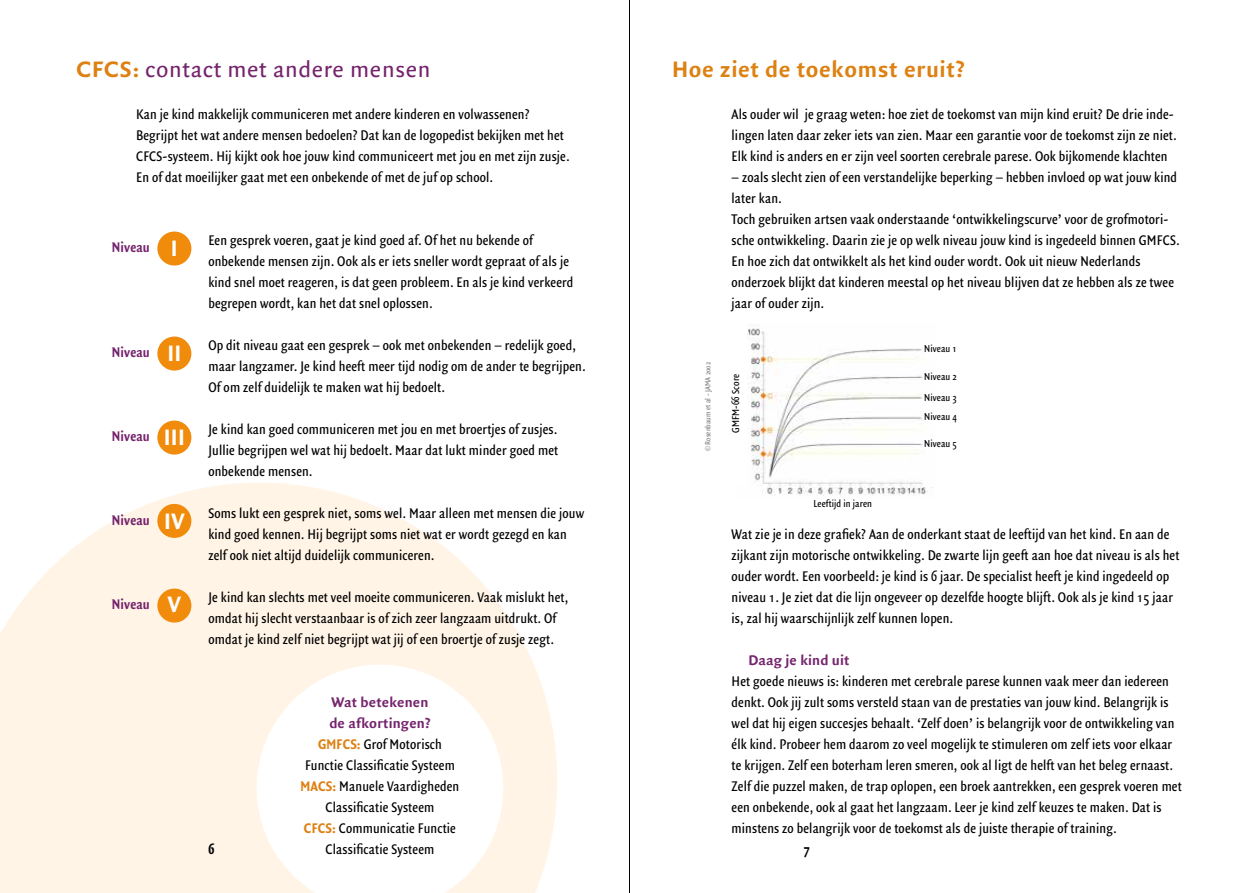
<style>
.page{position:relative;width:1259px;height:893px;background:#fff}
.page>*{position:absolute;margin:0;border:0;box-sizing:border-box;transform-origin:0 0}
.t1{font:24px "Quadraat Sans";letter-spacing:.025em;color:#75246d}
.t2{font:700 24px "Quadraat Sans";letter-spacing:.025em;color:#dd8112}
.t3{font:700 24px "Quadraat Sans";letter-spacing:.01em;color:#fff}
.t4{font:15px/21px "Quadraat Sans Con";letter-spacing:.01em;color:#000}
.t5{font:700 15px/21px "Quadraat Sans";letter-spacing:.01em;color:#75246d}
.t6{font:700 15px "Quadraat Sans Con";letter-spacing:.01em;color:#75246d}
.t7{font:700 15px "Quadraat Sans Con";color:#000}
.t8{font:10.8px "Quadraat Sans Con";letter-spacing:.01em;color:#000}
.t9{font:8.1px "Quadraat Sans Con";letter-spacing:.01em;color:#7e7f80}
.s1{font-weight:700;color:#dd8112}
</style>
<div class="page">
<svg style="left:0;top:483px;width:557px;height:410px;fill:#fff4e6"></svg>
<div style="left:157px;top:232px;width:34px;height:34px;background:#f18b0c;border-radius:50%"></div>
<div style="left:157px;top:337px;width:34px;height:34px;background:#f18b0c;border-radius:50%"></div>
<div style="left:157px;top:421px;width:34px;height:34px;background:#f18b0c;border-radius:50%"></div>
<div style="left:157px;top:504px;width:34px;height:34px;background:#f18b0c;border-radius:50%"></div>
<div style="left:157px;top:589px;width:34px;height:34px;background:#f18b0c;border-radius:50%"></div>
<img style="left:747px;top:325px;width:186px;height:171px">
<hr style="left:629px;top:0;width:1px;height:893px;background:#000">
<svg style="left:257px;top:665px;width:246px;height:228px"></svg>
<h1 class="t2" style="left:672px;top:55px;width:294px">Hoe ziet de toekomst eruit?</h1>
<p class="t4" style="left:731px;top:104px;width:446px">Als ouder wil je graag weten: hoe ziet de toekomst van mijn kind eruit? De drie inde&shy;lingen laten daar zeker iets van zien. Maar een garantie voor de toekomst zijn ze niet.<br>Elk kind is anders en er zijn veel soorten cerebrale parese. Ook bijkomende klachten</p>
<p class="t4" style="left:731px;top:167px;width:449px">– zoals slecht zien of een verstandelijke beperking – hebben invloed op wat jouw kind later kan.<br>Toch gebruiken artsen vaak onderstaande ‘ontwikkelingscurve’ voor de grofmotori&shy;sche ontwikkeling. Daarin zie je op welk niveau jouw kind is ingedeeld binnen GMFCS.<br>En hoe zich dat ontwikkelt als het kind ouder wordt. Ook uit nieuw Nederlands onderzoek blijkt dat kinderen meestal op het niveau blijven dat ze hebben als ze twee jaar of ouder zijn.</p>
<h1 class="t1" style="left:77px;top:55px;width:355px"><span class="s1">CFCS:</span> contact met andere mensen</h1>
<p class="t4" style="left:136px;top:104px;width:435px">Kan je kind makkelijk communiceren met andere kinderen en volwassenen?<br>Begrijpt het wat andere mensen bedoelen? Dat kan de logopedist bekijken met het CFCS-systeem. Hij kijkt ook hoe jouw kind communiceert met jou en met zijn zusje.<br>En of dat moeilijker gaat met een onbekende of met de juf op school.</p>
<p class="t4" style="left:208px;top:230px;width:366px">Een gesprek voeren, gaat je kind goed af. Of het nu bekende of onbekende mensen zijn. Ook als er iets sneller wordt gepraat of als je kind snel moet reageren, is dat geen probleem. En als je kind verkeerd begrepen wordt, kan het dat snel oplossen.</p>
<p class="t4" style="left:208px;top:335px;width:379px">Op dit niveau gaat een gesprek – ook met onbekenden – redelijk goed, maar langzamer. Je kind heeft meer tijd nodig om de ander te begrijpen.<br>Of om zelf duidelijk te maken wat hij bedoelt.</p>
<p class="t4" style="left:208px;top:419px;width:351px;text-align:justify">Je kind kan goed communiceren met jou en met broertjes of zusjes.<br>Jullie begrijpen wel wat hij bedoelt. Maar dat lukt minder goed met onbekende mensen.</p>
<p class="t4" style="left:208px;top:503px;width:377px">Soms lukt een gesprek niet, soms wel. Maar alleen met mensen die jouw kind goed kennen. Hij begrijpt soms niet wat er wordt gezegd en kan zelf ook niet altijd duidelijk communiceren.</p>
<p class="t4" style="left:208px;top:587px;width:361px">Je kind kan slechts met veel moeite communiceren. Vaak mislukt het, omdat hij slecht verstaanbaar is of zich zeer langzaam uitdrukt. Of omdat je kind zelf niet begrijpt wat jij of een broertje of zusje zegt.</p>
<h1 class="t3" style="left:171px;top:235px;width:8px">I</h1>
<p class="t6" style="left:112px;top:238px;width:40px">Niveau</p>
<p class="t8" style="left:924px;top:342px;width:34px">Niveau 1</p>
<h1 class="t3" style="left:167px;top:340px;width:15px">II</h1>
<p class="t6" style="left:112px;top:343px;width:40px">Niveau</p>
<p class="t9" style="left:703px;top:451px;width:91px;rotate:-90deg">© Rosenbaum et al - JAMA 2002</p>
<p class="t8" style="left:924px;top:371px;width:34px">Niveau 2</p>
<p class="t8" style="left:729px;top:433px;width:61px;rotate:-90deg">GMFM-66 Score</p>
<p class="t8" style="left:924px;top:391px;width:34px">Niveau 3</p>
<p class="t8" style="left:924px;top:411px;width:34px">Niveau 4</p>
<h1 class="t3" style="left:164px;top:423px;width:22px">III</h1>
<p class="t6" style="left:112px;top:427px;width:40px">Niveau</p>
<p class="t8" style="left:924px;top:437px;width:34px">Niveau 5</p>
<p class="t8" style="left:813px;top:498px;width:60px">Leeftijd in jaren</p>
<h1 class="t3" style="left:164px;top:507px;width:22px">IV</h1>
<p class="t6" style="left:112px;top:511px;width:40px">Niveau</p>
<p class="t4" style="left:731px;top:524px;width:449px">Wat zie je in deze grafiek? Aan de onderkant staat de leeftijd van het kind. En aan de zijkant zijn motorische ontwikkeling. De zwarte lijn geeft aan hoe dat niveau is als het ouder wordt. Een voorbeeld: je kind is 6 jaar. De specialist heeft je kind ingedeeld op niveau 1. Je ziet dat die lijn ongeveer op dezelfde hoogte blijft. Ook als je kind 15 jaar is, zal hij waarschijnlijk zelf kunnen lopen.</p>
<p class="t5" style="left:748px;top:650px;width:102px">Daag je kind uit</p>
<p class="t4" style="left:731px;top:671px;width:452px">Het goede nieuws is: kinderen met cerebrale parese kunnen vaak meer dan iedereen denkt. Ook jij zult soms versteld staan van de prestaties van jouw kind. Belangrijk is wel dat hij eigen succesjes behaalt. ‘Zelf doen’ is belangrijk voor de ontwikkeling van élk kind. Probeer hem daarom zo veel mogelijk te stimuleren om zelf iets voor elkaar te krijgen. Zelf een boterham leren smeren, ook al ligt de helft van het beleg ernaast.<br>Zelf die puzzel maken, de trap oplopen, een broek aantrekken, een gesprek voeren met een onbekende, ook al gaat het langzaam. Leer je kind zelf keuzes te maken. Dat is minstens zo belangrijk voor de toekomst als de juiste therapie of training.</p>
<h1 class="t3" style="left:168px;top:591px;width:15px">V</h1>
<p class="t6" style="left:112px;top:595px;width:40px">Niveau</p>
<p class="t5" style="left:329px;top:692px;width:103px">Wat betekenen de afkortingen?</p>
<p class="t4" style="left:301px;top:734px;width:160px;text-align:center"><span class="s1">GMFCS:</span> Grof Motorisch<br>Functie Classificatie Systeem<br><span class="s1">MACS:</span> Manuele Vaardigheden<br>Classificatie Systeem<br><span class="s1">CFCS:</span> Communicatie Functie<br>Classificatie Systeem</p>
<p class="t7" style="left:208px;top:840px;width:7px">6</p>
<p class="t7" style="left:804px;top:840px;width:7px">7</p>
</div>
